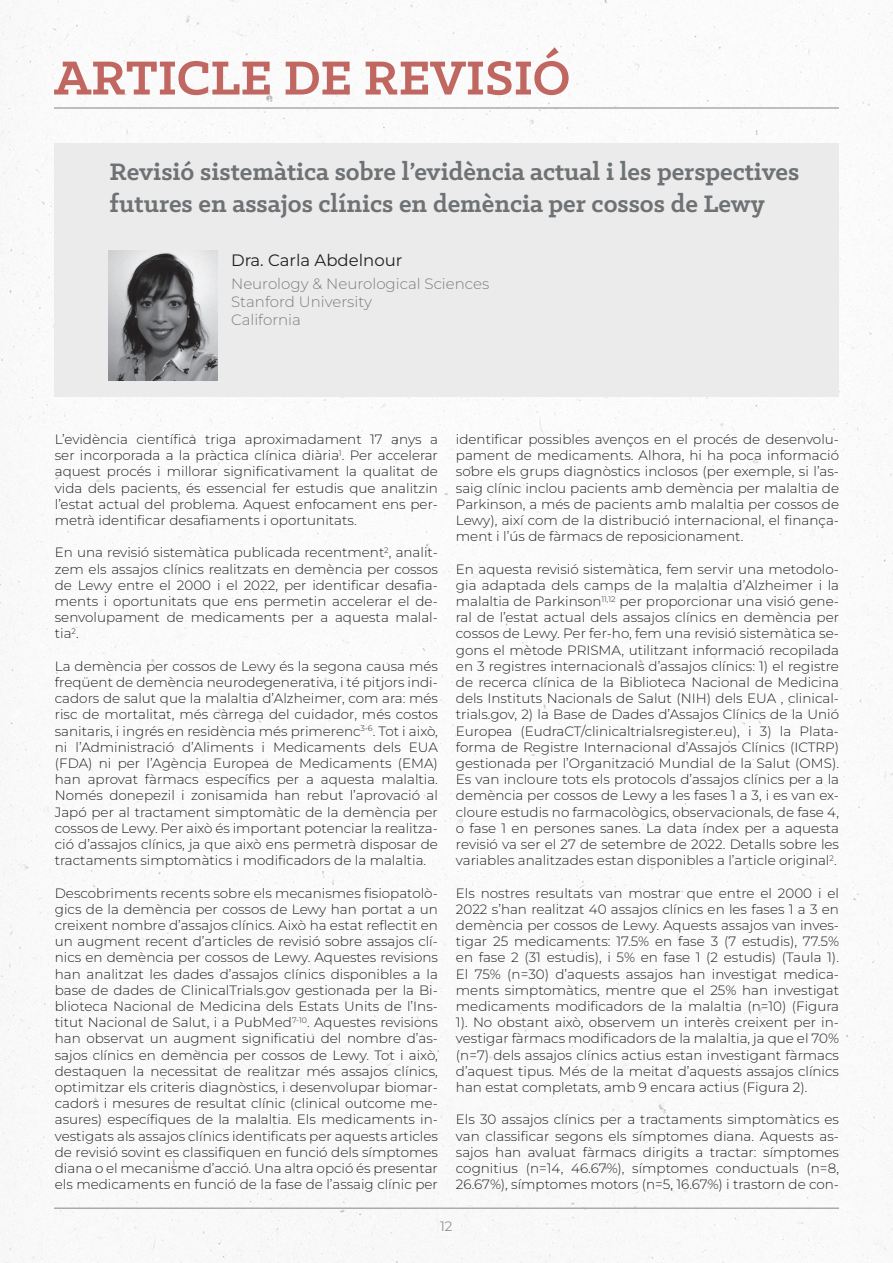
<style>
.page{position:relative;width:893px;height:1263px;background:#fff}
.page>*{position:absolute;margin:0;border:0;box-sizing:border-box;transform-origin:0 0}
.t1{font:700 54px "Klinic Slab";color:#c06762}
.t2{font:700 27px/32.4px "Klinic Slab";color:#6f7274}
.t3{font:16.5px "Montserrat";color:#231f20}
.t4{font:300 15px/18px "Montserrat";color:#7e7e7e}
.t5{font:300 13.5px/16.2px "Montserrat";color:#231f20;text-align:justify}
.t6{font:300 13.5px "Montserrat";color:#6f7274}
</style>
<div class="page">
<img style="left:0;top:0;width:893px;height:1263px">
<hr style="left:54px;top:1207px;width:785px;height:2px;background:#ababab">
<div style="left:55px;top:143px;width:784px;height:253px;background:#ebebec"></div>
<hr style="left:54px;top:107px;width:785px;height:2px;background:#ababab">
<img style="left:108px;top:250px;width:110px;height:130px">
<h1 class="t1" style="left:54px;top:42px;width:518px">ARTICLE DE REVISIÓ</h1>
<h2 class="t2" style="left:110px;top:155px;width:691px">Revisió sistemàtica sobre l’evidència actual i les perspectives futures en assajos clínics en demència per cossos de Lewy</h2>
<p class="t3" style="left:231px;top:250px;width:173px">Dra. Carla Abdelnour</p>
<p class="t4" style="left:231px;top:274px;width:260px">Neurology &amp; Neurological Sciences<br>Stanford University<br>California</p>
<p class="t5" style="left:55px;top:431px;width:385px">L’evidència científica triga aproximadament 17 anys a ser incorporada a la pràctica clínica diària<sup>1</sup>. Per accelerar aquest procés i millorar significativament la qualitat de vida dels pacients, és essencial fer estudis que analitzin l’estat actual del problema. Aquest enfocament ens per&shy;metrà identificar desafiaments i oportunitats.</p>
<p class="t5" style="left:55px;top:544px;width:385px">En una revisió sistemàtica publicada recentment<sup>2</sup>, analit&shy;zem els assajos clínics realitzats en demència per cossos de Lewy entre el 2000 i el 2022, per identificar desafia&shy;ments i oportunitats que ens permetin accelerar el de&shy;senvolupament de medicaments per a aquesta malal&shy;tia<sup>2</sup>.</p>
<p class="t5" style="left:55px;top:657px;width:385px">La demència per cossos de Lewy és la segona causa més freqüent de demència neurodegenerativa, i té pitjors indi&shy;cadors de salut que la malaltia d’Alzheimer, com ara: més risc de mortalitat, més càrrega del cuidador, més costos sanitaris, i ingrés en residència més primerenc<sup>3-6</sup>. Tot i això, ni l’Administració d’Aliments i Medicaments dels EUA (FDA) ni per l’Agència Europea de Medicaments (EMA) han aprovat fàrmacs específics per a aquesta malaltia.<br>Només donepezil i zonisamida han rebut l’aprovació al Japó per al tractament simptomàtic de la demència per cossos de Lewy. Per això és important potenciar la realitza&shy;ció d’assajos clínics, ja que això ens permetrà disposar de tractaments simptomàtics i modificadors de la malaltia.</p>
<p class="t5" style="left:55px;top:884px;width:385px">Descobriments recents sobre els mecanismes fisiopatolò&shy;gics de la demència per cossos de Lewy han portat a un creixent nombre d’assajos clínics. Això ha estat reflectit en un augment recent d’articles de revisió sobre assajos clí&shy;nics en demència per cossos de Lewy. Aquestes revisions han analitzat les dades d’assajos clínics disponibles a la base de dades de ClinicalTrials.gov gestionada per la Bi&shy;blioteca Nacional de Medicina dels Estats Units de l’Ins&shy;titut Nacional de Salut, i a PubMed<sup>7-10</sup>. Aquestes revisions han observat un augment significatiu del nombre d’as&shy;sajos clínics en demència per cossos de Lewy. Tot i això, destaquen la necessitat de realitzar més assajos clínics, optimitzar els criteris diagnòstics, i desenvolupar biomar&shy;cadors i mesures de resultat clínic (clinical outcome me&shy;asures) específiques de la malaltia. Els medicaments in&shy;vestigats als assajos clínics identificats per aquests articles de revisió sovint es classifiquen en funció dels símptomes diana o el mecanisme d’acció. Una altra opció és presentar els medicaments en funció de la fase de l’assaig clínic per</p>
<p class="t5" style="left:456px;top:431px;width:385px">identificar possibles avenços en el procés de desenvolu&shy;pament de medicaments. Alhora, hi ha poca informació sobre els grups diagnòstics inclosos (per exemple, si l’as&shy;saig clínic inclou pacients amb demència per malaltia de Parkinson, a més de pacients amb malaltia per cossos de Lewy), així com de la distribució internacional, el finança&shy;ment i l’ús de fàrmacs de reposicionament.</p>
<p class="t5" style="left:456px;top:560px;width:385px">En aquesta revisió sistemàtica, fem servir una metodolo&shy;gia adaptada dels camps de la malaltia d’Alzheimer i la malaltia de Parkinson<sup>11,12</sup> per proporcionar una visió gene&shy;ral de l’estat actual dels assajos clínics en demència per cossos de Lewy. Per fer-ho, fem una revisió sistemàtica se&shy;gons el mètode PRISMA, utilitzant informació recopilada en 3 registres internacionals d’assajos clínics: 1) el registre de recerca clínica de la Biblioteca Nacional de Medicina dels Instituts Nacionals de Salut (NIH) dels EUA , clinical&shy;trials.gov, 2) la Base de Dades d’Assajos Clínics de la Unió Europea (EudraCT/clinicaltrialsregister.eu), i 3) la Plata&shy;forma de Registre Internacional d’Assajos Clínics (ICTRP) gestionada per l’Organització Mundial de la Salut (OMS).<br>Es van incloure tots els protocols d’assajos clínics per a la demència per cossos de Lewy a les fases 1 a 3, i es van ex&shy;cloure estudis no farmacològics, observacionals, de fase 4, o fase 1 en persones sanes. La data índex per a aquesta revisió va ser el 27 de setembre de 2022. Detalls sobre les variables analitzades estan disponibles a l’article original<sup>2</sup>.</p>
<p class="t5" style="left:456px;top:884px;width:385px">Els nostres resultats van mostrar que entre el 2000 i el 2022 s’han realitzat 40 assajos clínics en les fases 1 a 3 en demència per cossos de Lewy. Aquests assajos van inves&shy;tigar 25 medicaments: 17.5% en fase 3 (7 estudis), 77.5% en fase 2 (31 estudis), i 5% en fase 1 (2 estudis) (Taula 1).<br>El 75% (n=30) d’aquests assajos han investigat medica&shy;ments simptomàtics, mentre que el 25% han investigat medicaments modificadors de la malaltia (n=10) (Figura 1). No obstant això, observem un interès creixent per in&shy;vestigar fàrmacs modificadors de la malaltia, ja que el 70% (n=7) dels assajos clínics actius estan investigant fàrmacs d’aquest tipus. Més de la meitat d’aquests assajos clínics han estat completats, amb 9 encara actius (Figura 2).</p>
<p class="t5" style="left:456px;top:1111px;width:385px">Els 30 assajos clínics per a tractaments simptomàtics es van classificar segons els símptomes diana. Aquests as&shy;sajos han avaluat fàrmacs dirigits a tractar: símptomes cognitius (n=14, 46.67%), símptomes conductuals (n=8, 26.67%), símptomes motors (n=5, 16.67%) i trastorn de con-</p>
<p class="t6" style="left:440px;top:1217px;width:14px">12</p>
</div>
